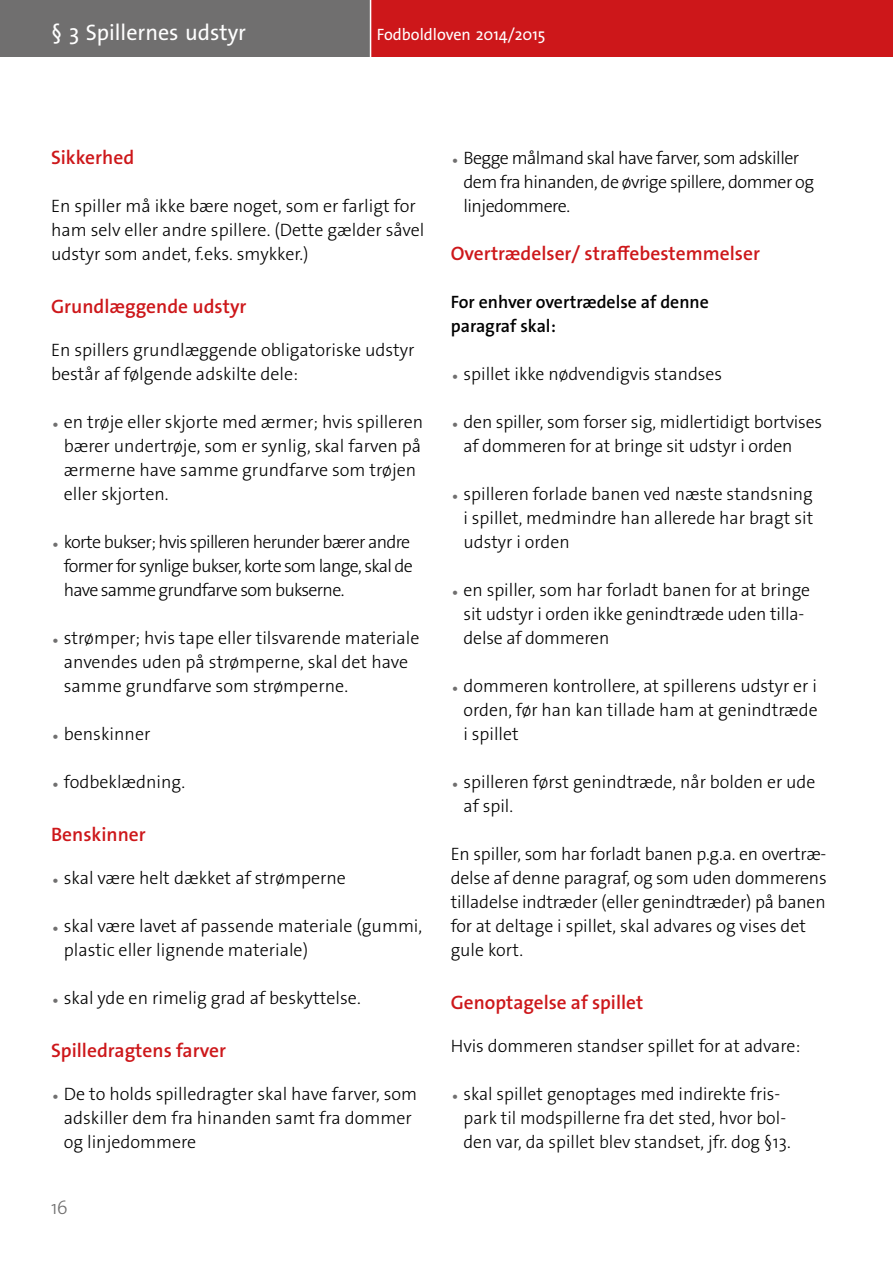
<style>
.page{position:relative;width:893px;height:1263px;background:#fff}
.page>*{position:absolute;margin:0;border:0;box-sizing:border-box;transform-origin:0 0}
.t1{font:22.5px "The Sans OT5 Plain";color:#fff}
.t2{font:600 19.5px "The Sans OT6";color:#cd171a}
.t3{font:300 19.2px "The Sans OT3";color:#706f6f}
.t4{font:300 18px/24px "The Sans OT3";color:#000}
.t5{font:300 18px/24px "The Sans OT3";letter-spacing:-.04em;color:#000}
.t6{font:300 18px/24px "The Sans OT3";letter-spacing:-.03em;color:#000}
.t7{font:600 18px/24px "The Sans OT6";color:#000}
.t8{font:16.5px "The Sans OT5 Plain";color:#fff}
.s1{font-size:21px;color:#706f6f}
</style>
<div class="page">
<div style="left:0;top:0;width:893px;height:57px;background:#cd171a"></div>
<div style="left:0;top:0;width:371px;height:57px;background:#706f6f"></div>
<hr style="left:370px;top:0;width:1px;height:57px;background:#fff">
<p class="t1" style="left:51px;top:18px;width:197px">§ 3 Spillernes udstyr</p>
<p class="t8" style="left:377px;top:24px;width:170px">Fodboldloven 2014/2015</p>
<p class="t2" style="left:51px;top:145px;width:85px">Sikkerhed</p>
<p class="t4" style="left:51px;top:194px;width:375px">En spiller må ikke bære noget, som er farligt for ham selv eller andre spillere. (Dette gælder såvel udstyr som andet, f.eks. smykker.)</p>
<p class="t2" style="left:51px;top:294px;width:197px">Grundlæggende udstyr</p>
<p class="t4" style="left:51px;top:338px;width:365px">En spillers grundlæggende obligatoriske udstyr består af følgende adskilte dele:</p>
<p class="t4" style="left:64px;top:410px;width:361px;text-indent:-13px"><span class="s1">•</span> en trøje eller skjorte med ærmer; hvis spilleren bærer undertrøje, som er synlig, skal farven på ærmerne have samme grundfarve som trøjen eller skjorten.</p>
<p class="t5" style="left:64px;top:530px;width:351px;text-indent:-13px"><span class="s1">•</span> korte bukser; hvis spilleren herunder bærer andre former for synlige bukser, korte som lange, skal de have samme grundfarve som bukserne.</p>
<p class="t4" style="left:64px;top:626px;width:357px;text-indent:-13px"><span class="s1">•</span> strømper; hvis tape eller tilsvarende materiale anvendes uden på strømperne, skal det have samme grundfarve som strømperne.</p>
<p class="t4" style="left:51px;top:722px;width:101px"><span class="s1">•</span> benskinner</p>
<p class="t4" style="left:51px;top:770px;width:136px"><span class="s1">•</span> fodbeklædning.</p>
<p class="t2" style="left:51px;top:822px;width:96px">Benskinner</p>
<p class="t4" style="left:51px;top:866px;width:296px"><span class="s1">•</span> skal være helt dækket af strømperne</p>
<p class="t4" style="left:64px;top:914px;width:360px;text-indent:-13px"><span class="s1">•</span> skal være lavet af passende materiale (gummi, plastic eller lignende materiale)</p>
<p class="t4" style="left:51px;top:986px;width:311px"><span class="s1">•</span> skal yde en rimelig grad af beskyttelse.</p>
<p class="t2" style="left:51px;top:1038px;width:177px">Spilledragtens farver</p>
<p class="t4" style="left:64px;top:1082px;width:355px;text-indent:-13px"><span class="s1">•</span> De to holds spilledragter skal have farver, som adskiller dem fra hinanden samt fra dommer og linjedommere</p>
<p class="t3" style="left:51px;top:1195px;width:18px">16</p>
<p class="t6" style="left:463px;top:146px;width:352px;text-indent:-13px"><span class="s1">•</span> Begge målmand skal have farver, som adskiller dem fra hinanden, de øvrige spillere, dommer og linjedommere.</p>
<p class="t2" style="left:451px;top:241px;width:311px">Overtrædelser/ straffebestemmelser</p>
<p class="t7" style="left:451px;top:290px;width:260px">For enhver overtrædelse af denne paragraf skal:</p>
<p class="t4" style="left:451px;top:362px;width:273px"><span class="s1">•</span> spillet ikke nødvendigvis standses</p>
<p class="t4" style="left:463px;top:410px;width:360px;text-indent:-13px"><span class="s1">•</span> den spiller, som forser sig, midlertidigt bortvises af dommeren for at bringe sit udstyr i orden</p>
<p class="t4" style="left:463px;top:482px;width:351px;text-align:justify;text-indent:-13px"><span class="s1">•</span> spilleren forlade banen ved næste standsning i spillet, medmindre han allerede har bragt sit udstyr i orden</p>
<p class="t4" style="left:463px;top:578px;width:348px;text-indent:-13px"><span class="s1">•</span> en spiller, som har forladt banen for at bringe sit udstyr i orden ikke genindtræde uden tilla&shy;delse af dommeren</p>
<p class="t4" style="left:463px;top:674px;width:356px;text-align:justify;text-indent:-13px"><span class="s1">•</span> dommeren kontrollere, at spillerens udstyr er i orden, før han kan tillade ham at genindtræde i spillet</p>
<p class="t4" style="left:463px;top:770px;width:353px;text-indent:-13px"><span class="s1">•</span> spilleren først genindtræde, når bolden er ude af spil.</p>
<p class="t4" style="left:451px;top:842px;width:378px">En spiller, som har forladt banen p.g.a. en overtræ&shy;delse af denne paragraf, og som uden dommerens tilladelse indtræder (eller genindtræder) på banen for at deltage i spillet, skal advares og vises det gule kort.</p>
<p class="t2" style="left:451px;top:990px;width:194px">Genoptagelse af spillet</p>
<p class="t4" style="left:451px;top:1034px;width:351px">Hvis dommeren standser spillet for at advare:</p>
<p class="t4" style="left:463px;top:1082px;width:329px;text-indent:-13px"><span class="s1">•</span> skal spillet genoptages med indirekte fris&shy;park til modspillerne fra det sted, hvor bol&shy;den var, da spillet blev standset, jfr. dog §13.</p>
</div>
